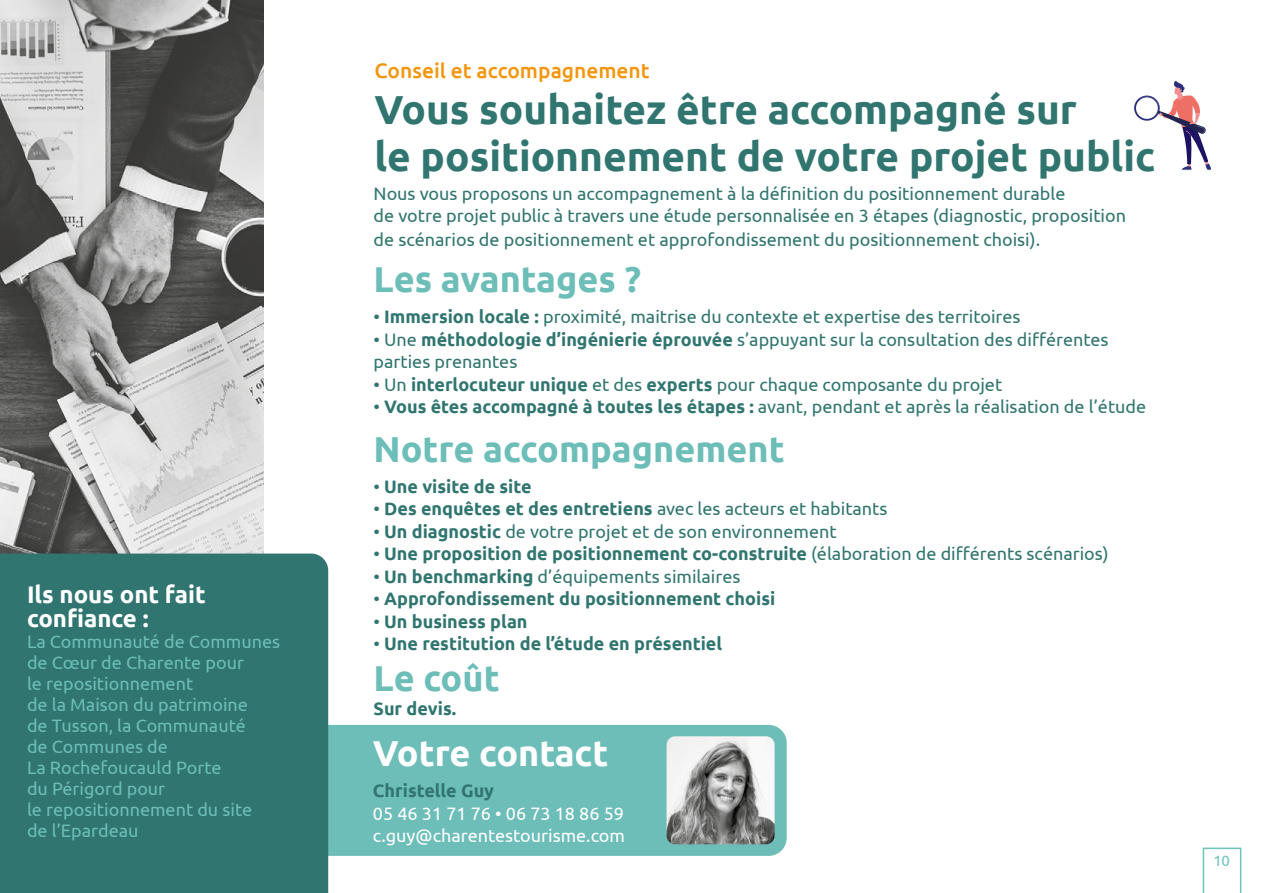
<style>
.page{position:relative;width:1263px;height:893px;background:#fff}
.page>*{position:absolute;margin:0;border:0;box-sizing:border-box;transform-origin:0 0}
.t1{font:700 40.5px/46.5px "Ubuntu";color:#30756f}
.t2{font:700 36px "Ubuntu";color:#6dbdb8}
.t3{font:700 36px "Ubuntu";color:#fff}
.t4{font:700 24px/24px "Ubuntu";color:#fff}
.t5{font:500 21px "Ubuntu";color:#f4950c}
.t6{font:18px/23.2px "Ubuntu";color:#30756f}
.t7{font:700 18px "Ubuntu";color:#30756f}
.t8{font:18px/21px "Ubuntu";color:#6dbdb8}
.t9{font:18px/22.5px "Ubuntu";color:#fff}
.t10{font:15px "Ubuntu";color:#6ec3bd}
.s1{font-weight:700}
.s2{font-weight:400}
</style>
<div class="page">
<svg style="left:1203px;top:848px;width:38px;height:45px"></svg>
<div style="left:301px;top:725px;width:486px;height:131px;background:#6dbdb8;border-radius:18px"></div>
<img style="left:666px;top:736px;width:108px;height:108px">
<img style="left:0;top:0;width:263px;height:554px">
<div style="left:0;top:554px;width:328px;height:339px;background:#30756f"></div>
<svg style="left:1134px;top:81px;width:77px;height:89px"></svg>
<h3 class="t4" style="left:27px;top:582px;width:180px">Ils nous ont fait confiance :</h3>
<p class="t8" style="left:27px;top:631px;width:255px">La Communauté de Communes de Cœur de Charente pour<br>le repositionnement<br>de la Maison du patrimoine<br>de Tusson, la Communauté<br>de Communes de<br>La Rochefoucauld Porte<br>du Périgord pour<br>le repositionnement du site<br>de l’Epardeau</p>
<p class="t5" style="left:374px;top:57px;width:277px">Conseil et accompagnement</p>
<h1 class="t1" style="left:374px;top:86px;width:782px">Vous souhaitez être accompagné sur<br>le positionnement de votre projet public</h1>
<p class="t6" style="left:374px;top:181px;width:754px">Nous vous proposons un accompagnement à la définition du positionnement durable<br>de votre projet public à travers une étude personnalisée en 3 étapes (diagnostic, proposition de scénarios de positionnement et approfondissement du positionnement choisi).</p>
<h2 class="t2" style="left:374px;top:258px;width:269px">Les avantages ?</h2>
<p class="t6" style="left:374px;top:305px;width:649px">• <span class="s1">Immersion locale :</span> proximité, maitrise du contexte et expertise des territoires</p>
<p class="t6" style="left:374px;top:328px;width:737px;line-height:22.5px">• Une <span class="s1">méthodologie d’ingénierie éprouvée</span> s’appuyant sur la consultation des différentes parties prenantes</p>
<p class="t6" style="left:374px;top:372px;width:630px">• Un <span class="s1">interlocuteur unique</span> et des <span class="s1">experts</span> pour chaque composante du projet</p>
<p class="t6" style="left:374px;top:395px;width:774px">• <span class="s1">Vous êtes accompagné à toutes les étapes :</span> avant, pendant et après la réalisation de l’étude</p>
<h2 class="t2" style="left:374px;top:427px;width:413px">Notre accompagnement</h2>
<p class="t7" style="left:374px;top:475px;width:160px"><span class="s2">•</span> Une visite de site</p>
<p class="t6" style="left:374px;top:497px;width:515px">• <span class="s1">Des enquêtes et des entretiens</span> avec les acteurs et habitants</p>
<p class="t6" style="left:374px;top:519px;width:465px">• <span class="s1">Un diagnostic</span> de votre projet et de son environnement</p>
<p class="t7" style="left:374px;top:543px;width:737px"><span class="s2">•</span> Une proposition de positionnement co-construite <span class="s2">(élaboration de différents scénarios)</span></p>
<p class="t6" style="left:374px;top:564px;width:368px">• <span class="s1">Un benchmarking</span> d’équipements similaires</p>
<p class="t7" style="left:374px;top:588px;width:403px"><span class="s2">•</span> Approfondissement du positionnement choisi</p>
<p class="t7" style="left:374px;top:610px;width:155px"><span class="s2">•</span> Un business plan</p>
<p class="t7" style="left:374px;top:633px;width:350px"><span class="s2">•</span> Une restitution de l’étude en présentiel</p>
<h2 class="t2" style="left:374px;top:657px;width:128px">Le coût</h2>
<p class="t7" style="left:374px;top:697px;width:84px">Sur devis.</p>
<h2 class="t3" style="left:373px;top:732px;width:237px">Votre contact</h2>
<p class="t7" style="left:373px;top:780px;width:122px">Christelle Guy</p>
<p class="t9" style="left:373px;top:802px;width:253px">05 46 31 71 76 • 06 73 18 86 59 c.guy@charentestourisme.com</p>
<p class="t10" style="left:1213px;top:852px;width:18px">10</p>
</div>
